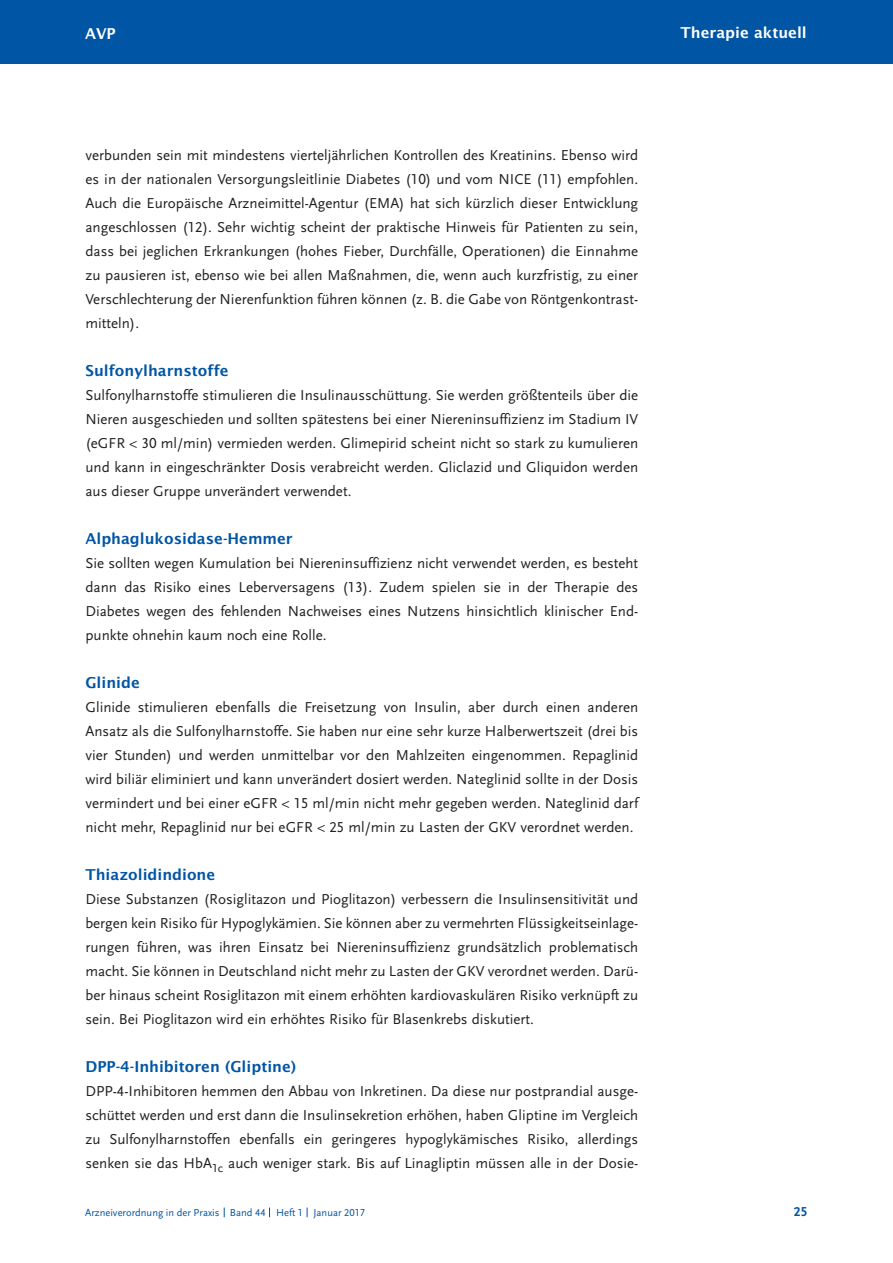
<style>
.page{position:relative;width:893px;height:1263px;background:#fff}
.page>*{position:absolute;margin:0;border:0;box-sizing:border-box;transform-origin:0 0}
.t1{font:15px/24px "Scala Sans LF";color:#231f20;text-align:justify}
.t2{font:600 15px "Lucida Sans";color:#0155a5}
.t3{font:600 15px "Lucida Sans";color:#fff}
.t4{font:700 13.5px "Scala Sans LF";color:#0155a5}
.t5{font:10.5px "Scala Sans LF";color:#0155a5}
</style>
<div class="page">
<div style="left:0;top:0;width:892px;height:64px;background:#0155a5"></div>
<p class="t3" style="left:85px;top:25px;width:32px">AVP</p>
<p class="t3" style="left:681px;top:24px;width:128px">Therapie aktuell</p>
<p class="t1" style="left:85px;top:143px;width:554px">verbunden sein mit mindestens vierteljährlichen Kontrollen des Kreatinins. Ebenso wird es in der nationalen Versorgungsleitlinie Diabetes (10) und vom NICE (11) empfohlen.<br>Auch die Europäische Arzneimittel-Agentur (EMA) hat sich kürzlich dieser Entwicklung angeschlossen (12). Sehr wichtig scheint der praktische Hinweis für Patienten zu sein, dass bei jeglichen Erkrankungen (hohes Fieber, Durchfälle, Operationen) die Einnahme zu pausieren ist, ebenso wie bei allen Maßnahmen, die, wenn auch kurzfristig, zu einer Verschlechterung der Nierenfunktion führen können (z. B. die Gabe von Röntgenkontrast&shy;mitteln).</p>
<p class="t2" style="left:85px;top:362px;width:145px">Sulfonylharnstoffe</p>
<p class="t1" style="left:85px;top:383px;width:554px">Sulfonylharnstoffe stimulieren die Insulinausschüttung. Sie werden größtenteils über die Nieren ausgeschieden und sollten spätestens bei einer Niereninsuffizienz im Stadium IV (eGFR &lt; 30 ml/min) vermieden werden. Glimepirid scheint nicht so stark zu kumulieren und kann in eingeschränkter Dosis verabreicht werden. Gliclazid und Gliquidon werden aus dieser Gruppe unverändert verwendet.</p>
<p class="t2" style="left:85px;top:530px;width:209px">Alphaglukosidase-Hemmer</p>
<p class="t1" style="left:85px;top:551px;width:554px">Sie sollten wegen Kumulation bei Niereninsuffizienz nicht verwendet werden, es besteht dann das Risiko eines Leberversagens (13). Zudem spielen sie in der Therapie des Diabetes wegen des fehlenden Nachweises eines Nutzens hinsichtlich klinischer End&shy;punkte ohnehin kaum noch eine Rolle.</p>
<p class="t2" style="left:85px;top:674px;width:56px">Glinide</p>
<p class="t1" style="left:85px;top:695px;width:554px">Glinide stimulieren ebenfalls die Freisetzung von Insulin, aber durch einen anderen Ansatz als die Sulfonylharnstoffe. Sie haben nur eine sehr kurze Halberwertszeit (drei bis vier Stunden) und werden unmittelbar vor den Mahlzeiten eingenommen. Repaglinid wird biliär eliminiert und kann unverändert dosiert werden. Nateglinid sollte in der Dosis vermindert und bei einer eGFR &lt; 15 ml/min nicht mehr gegeben werden. Nateglinid darf nicht mehr, Repaglinid nur bei eGFR &lt; 25 ml/min zu Lasten der GKV verordnet werden.</p>
<p class="t2" style="left:85px;top:866px;width:131px">Thiazolidindione</p>
<p class="t1" style="left:85px;top:887px;width:554px">Diese Substanzen (Rosiglitazon und Pioglitazon) verbessern die Insulinsensitivität und bergen kein Risiko für Hypoglykämien. Sie können aber zu vermehrten Flüssigkeitseinlage&shy;rungen führen, was ihren Einsatz bei Niereninsuffizienz grundsätzlich problematisch macht. Sie können in Deutschland nicht mehr zu Lasten der GKV verordnet werden. Darü&shy;ber hinaus scheint Rosiglitazon mit einem erhöhten kardiovaskulären Risiko verknüpft zu sein. Bei Pioglitazon wird ein erhöhtes Risiko für Blasenkrebs diskutiert.</p>
<p class="t2" style="left:85px;top:1058px;width:212px">DPP-4-Inhibitoren (Gliptine)</p>
<p class="t1" style="left:85px;top:1079px;width:554px">DPP-4-Inhibitoren hemmen den Abbau von Inkretinen. Da diese nur postprandial ausge&shy;schüttet werden und erst dann die Insulinsekretion erhöhen, haben Gliptine im Vergleich zu Sulfonylharnstoffen ebenfalls ein geringeres hypoglykämisches Risiko, allerdings senken sie das HbA<sub>1c</sub> auch weniger stark. Bis auf Linagliptin müssen alle in der Dosie-</p>
<p class="t5" style="left:85px;top:1207px;width:282px">Arzneiverordnung in der Praxis Band 44 Heft 1 Januar 2017</p>
<p class="t4" style="left:794px;top:1204px;width:15px">25</p>
</div>
